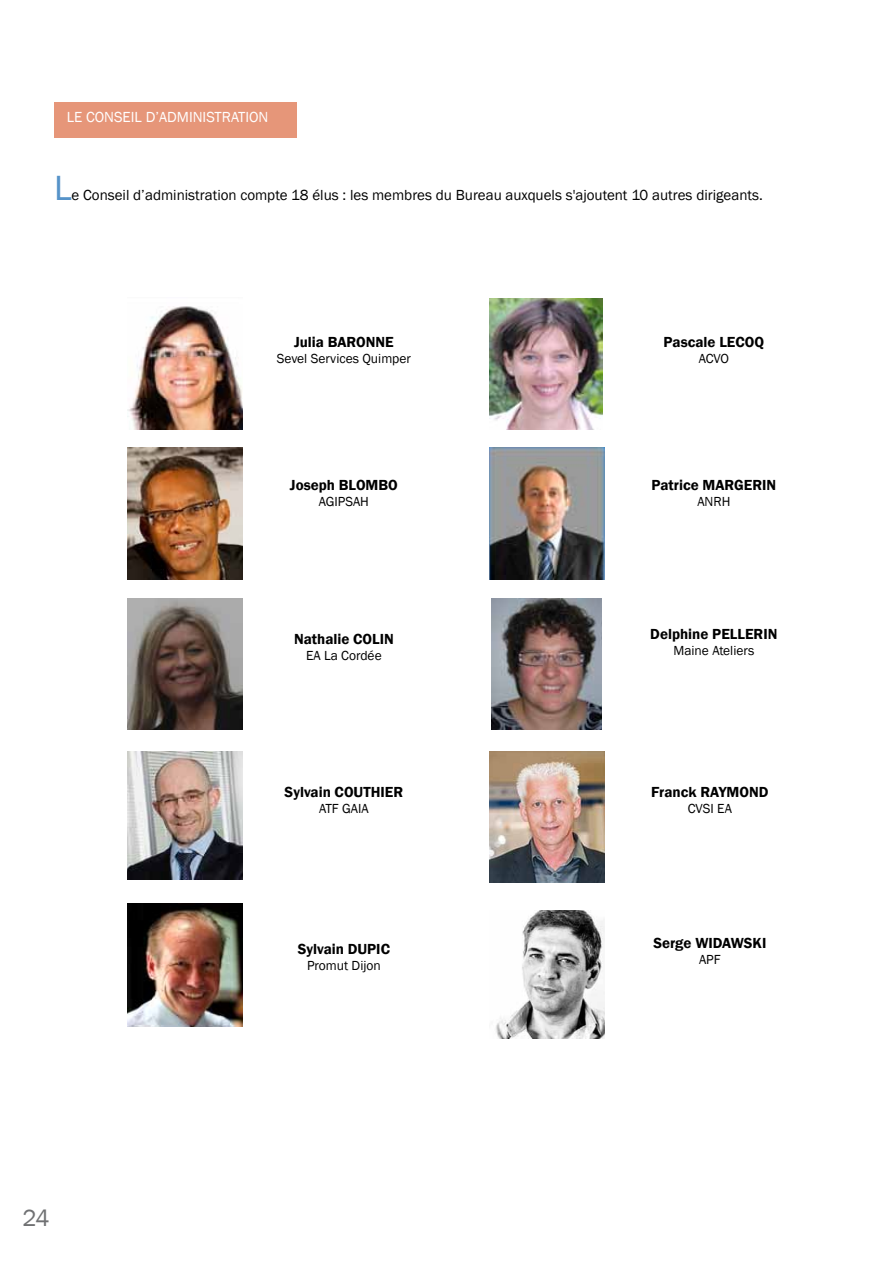
<style>
.page{position:relative;width:893px;height:1263px;background:#fff}
.page>*{position:absolute;margin:0;border:0;box-sizing:border-box;transform-origin:0 0}
.t1{font:36px "Franklin Gothic";color:#5693c9}
.t2{font:24px "Franklin Gothic";color:#707173}
.t3{font:600 15px "Franklin Gothic";color:#000}
.t4{font:15px "Franklin Gothic";color:#000}
.t5{font:15px "Franklin Gothic";color:#fff}
.t6{font:13.5px "Franklin Gothic";color:#000}
</style>
<div class="page">
<div style="left:54px;top:102px;width:242px;height:35px;background:#e69679"></div>
<img style="left:128px;top:306px;width:115px;height:123px">
<img style="left:128px;top:448px;width:115px;height:131px">
<img style="left:128px;top:598px;width:115px;height:132px">
<img style="left:128px;top:751px;width:115px;height:129px">
<img style="left:128px;top:904px;width:115px;height:122px">
<img style="left:489px;top:298px;width:114px;height:131px">
<img style="left:489px;top:448px;width:115px;height:132px">
<img style="left:491px;top:598px;width:111px;height:132px">
<img style="left:489px;top:751px;width:115px;height:132px">
<img style="left:496px;top:910px;width:108px;height:128px">
<p class="t5" style="left:67px;top:108px;width:203px">LE CONSEIL D’ADMINISTRATION</p>
<h1 class="t1" style="left:54px;top:166px;width:19px">L</h1>
<p class="t4" style="left:72px;top:186px;width:693px">e Conseil d’administration compte 18 élus : les membres du Bureau auxquels s'ajoutent 10 autres dirigeants.</p>
<p class="t3" style="left:294px;top:333px;width:101px">Julia BARONNE</p>
<p class="t6" style="left:277px;top:350px;width:135px">Sevel Services Quimper</p>
<p class="t3" style="left:664px;top:333px;width:102px">Pascale LECOQ</p>
<p class="t6" style="left:699px;top:350px;width:32px">ACVO</p>
<p class="t3" style="left:290px;top:476px;width:109px">Joseph BLOMBO</p>
<p class="t6" style="left:319px;top:493px;width:52px">AGIPSAH</p>
<p class="t3" style="left:651px;top:476px;width:126px">Patrice MARGERIN</p>
<p class="t6" style="left:697px;top:493px;width:35px">ANRH</p>
<p class="t3" style="left:294px;top:630px;width:101px">Nathalie COLIN</p>
<p class="t6" style="left:306px;top:647px;width:77px">EA La Cordée</p>
<p class="t3" style="left:650px;top:625px;width:129px">Delphine PELLERIN</p>
<p class="t6" style="left:673px;top:642px;width:82px">Maine Ateliers</p>
<p class="t3" style="left:285px;top:783px;width:120px">Sylvain COUTHIER</p>
<p class="t6" style="left:319px;top:800px;width:51px">ATF GAIA</p>
<p class="t3" style="left:651px;top:783px;width:119px">Franck RAYMOND</p>
<p class="t6" style="left:688px;top:800px;width:46px">CVSI EA</p>
<p class="t3" style="left:298px;top:939px;width:94px">Sylvain DUPIC</p>
<p class="t6" style="left:307px;top:957px;width:75px">Promut Dijon</p>
<p class="t3" style="left:653px;top:934px;width:115px">Serge WIDAWSKI</p>
<p class="t6" style="left:699px;top:951px;width:23px">APF</p>
<h2 class="t2" style="left:23px;top:1203px;width:29px">24</h2>
</div>
